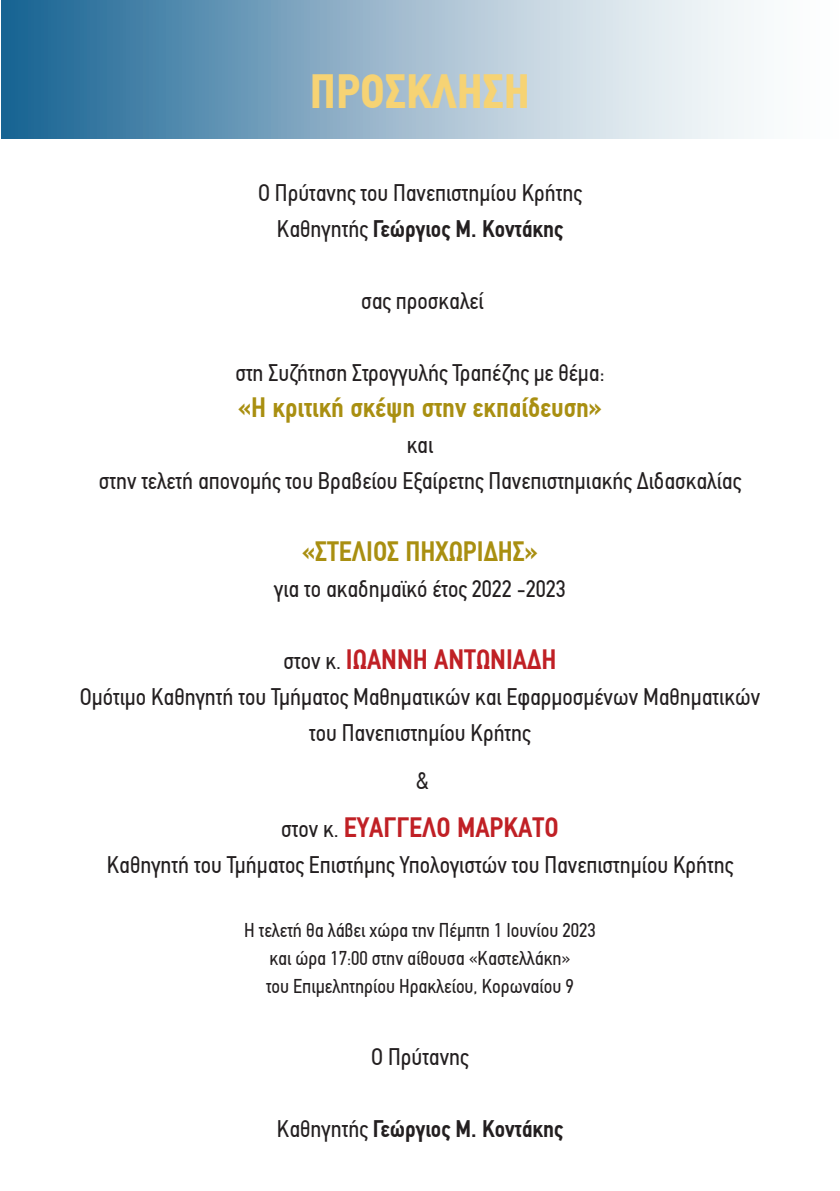
<style>
.page{position:relative;width:840px;height:1191px;background:#fff}
.page>*{position:absolute;margin:0;border:0;box-sizing:border-box;transform-origin:0 0}
.t1{font:900 condensed 48px "PF Din Text";color:#f6d374}
.t2{font:700 28px "PF Din Text Condensed";color:#a98f11}
.t3{font:700 28px "PF Din Text Condensed";color:#c02025}
.t4{font:24px/36px "PF Din Text Condensed";color:#231f20;text-align:center}
.t5{font:700 24px "PF Din Text Condensed";color:#231f20}
.t6{font:20px/28px "PF Din Text Condensed";color:#231f20;text-align:center}
.s1{font-weight:700}
.s2{font-weight:400;font-size:24px;color:#231f20}
.s3{font-weight:400}
</style>
<div class="page">
<div style="left:1px;top:0;width:837px;height:138px;background:linear-gradient(to right,#226896,#fff)"></div>
<h1 class="t1" style="left:310px;top:63px;width:221px">ΠΡΟΣΚΛΗΣΗ</h1>
<p class="t4" style="left:258px;top:175px;width:325px">Ο Πρύτανης του Πανεπιστημίου Κρήτης<br>Καθηγητής <span class="s1">Γεώργιος Μ. Κοντάκης</span></p>
<p class="t4" style="left:361px;top:283px;width:124px">σας προσκαλεί</p>
<p class="t4" style="left:235px;top:355px;width:370px">στη Συζήτηση Στρογγυλής Τραπέζης με θέμα:</p>
<p class="t2" style="left:238px;top:391px;width:365px">«Η κριτική σκέψη στην εκπαίδευση»</p>
<p class="t4" style="left:99px;top:427px;width:643px">και<br>στην τελετή απονομής του Βραβείου Εξαίρετης Πανεπιστημιακής Διδασκαλίας</p>
<p class="t2" style="left:301px;top:535px;width:238px">«ΣΤΕΛΙΟΣ ΠΗΧΩΡΙΔΗΣ»</p>
<p class="t4" style="left:274px;top:571px;width:293px">για το ακαδημαϊκό έτος 2022 -2023</p>
<p class="t3" style="left:283px;top:643px;width:274px"><span class="s2">στον κ.</span> ΙΩΑΝΝΗ ΑΝΤΩΝΙΑΔΗ</p>
<p class="t4" style="left:80px;top:679px;width:681px">Ομότιμο Καθηγητή του Τμήματος Μαθηματικών και Εφαρμοσμένων Μαθηματικών του Πανεπιστημίου Κρήτης</p>
<p class="t4" style="left:415px;top:763px;width:15px">&amp;</p>
<p class="t3" style="left:281px;top:811px;width:279px"><span class="s2">στον κ.</span> ΕΥΑΓΓΕΛΟ ΜΑΡΚΑΤΟ</p>
<p class="t4" style="left:107px;top:847px;width:627px">Καθηγητή του Τμήματος Επιστήμης Υπολογιστών του Πανεπιστημίου Κρήτης</p>
<p class="t6" style="left:244px;top:916px;width:353px">Η τελετή θα λάβει χώρα την Πέμπτη 1 Ιουνίου 2023 και ώρα 17:00 στην αίθουσα «Καστελλάκη»<br>του Επιμελητηρίου Ηρακλείου, Κορωναίου 9</p>
<p class="t4" style="left:371px;top:1039px;width:99px">Ο Πρύτανης</p>
<p class="t5" style="left:277px;top:1115px;width:287px"><span class="s3">Καθηγητής</span> Γεώργιος Μ. Κοντάκης</p>
</div>
